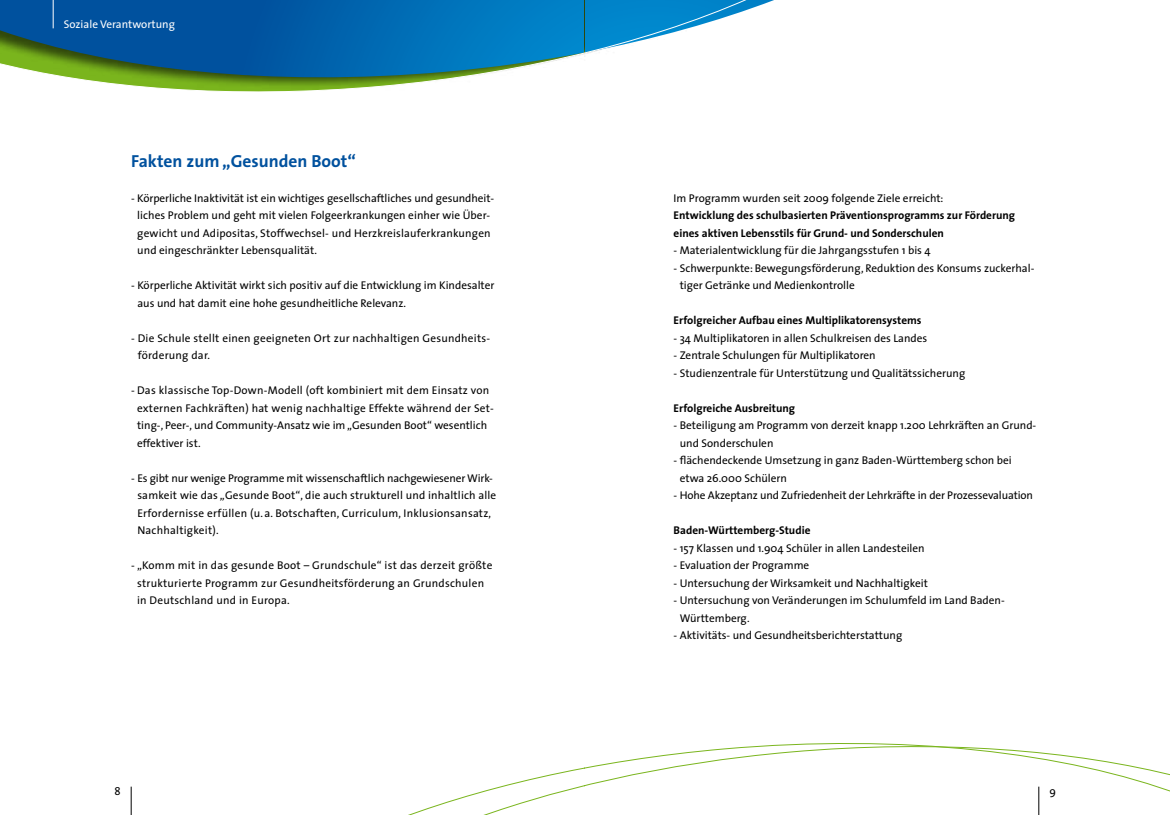
<style>
.page{position:relative;width:1170px;height:815px;background:#fff}
.page>*{position:absolute;margin:0;border:0;box-sizing:border-box;transform-origin:0 0}
.t1{font:700 17.5px "The Sans";color:#00519e}
.t2{font:11.25px/17.5px "The Sans";color:#000}
.t3{font:11.25px/17.5px "The Sans";letter-spacing:.02em;color:#000}
.t4{font:700 11.25px/17.5px "The Sans";color:#000}
.t5{font:11.25px "The Sans";color:#fff}
</style>
<div class="page">
<svg style="left:408px;top:767px;width:177px;height:48px"></svg>
<svg style="left:131px;top:787px;width:1px;height:28px"></svg>
<svg style="left:0;top:0;width:585px;height:92px;background:#307d9e"></svg>
<svg style="left:585px;top:743px;width:584px;height:72px"></svg>
<svg style="left:585px;top:0;width:189px;height:54px"></svg>
<svg style="left:53px;top:0;width:1px;height:28px"></svg>
<p class="t5" style="left:64px;top:15px;width:113px">Soziale Verantwortung</p>
<h1 class="t1" style="left:131px;top:146px;width:226px">Fakten zum „Gesunden Boot“</h1>
<p class="t2" style="left:137px;top:189px;width:357px;text-indent:-6px">- Körperliche Inaktivität ist ein wichtiges gesellschaftliches und gesundheit‑ liches Problem und geht mit vielen Folgeerkrankungen einher wie Über&shy;gewicht und Adipositas, Stoffwechsel- und Herzkreislauferkrankungen und eingeschränkter Lebensqualität.</p>
<p class="t2" style="left:137px;top:276px;width:358px;text-indent:-6px">- Körperliche Aktivität wirkt sich positiv auf die Entwicklung im Kindesalter aus und hat damit eine hohe gesundheitliche Relevanz.</p>
<p class="t3" style="left:138px;top:329px;width:354px;text-indent:-7px">- Die Schule stellt einen geeigneten Ort zur nachhaltigen Gesundheits&shy;förderung dar.</p>
<p class="t3" style="left:137px;top:381px;width:358px;text-indent:-6px">- Das klassische Top-Down-Modell (oft kombiniert mit dem Einsatz von externen Fachkräften) hat wenig nachhaltige Effekte während der Set&shy;ting-, Peer-, und Community-Ansatz wie im „Gesunden Boot“ wesentlich effektiver ist.</p>
<p class="t2" style="left:137px;top:469px;width:360px;text-indent:-6px">- Es gibt nur wenige Programme mit wissenschaftlich nachgewiesener Wirk‑ samkeit wie das „Gesunde Boot“, die auch strukturell und inhaltlich alle Erfordernisse erfüllen (u.a. Botschaften, Curriculum, Inklusionsansatz, Nachhaltigkeit).</p>
<p class="t3" style="left:137px;top:556px;width:357px;text-indent:-6px">- „Komm mit in das gesunde Boot – Grundschule“ ist das derzeit größte strukturierte Programm zur Gesundheitsförderung an Grundschulen in Deutschland und in Europa.</p>
<p class="t2" style="left:673px;top:189px;width:271px">Im Programm wurden seit 2009 folgende Ziele erreicht:</p>
<p class="t4" style="left:673px;top:206px;width:343px">Entwicklung des schulbasierten Präventionsprogramms zur Förderung eines aktiven Lebensstils für Grund- und Sonderschulen</p>
<p class="t2" style="left:673px;top:241px;width:258px">- Materialentwicklung für die Jahrgangsstufen 1 bis 4</p>
<p class="t2" style="left:679px;top:259px;width:356px;text-indent:-6px">- Schwerpunkte: Bewegungsförderung, Reduktion des Konsums zuckerhal&shy;tiger Getränke und Medienkontrolle</p>
<p class="t4" style="left:673px;top:311px;width:249px">Erfolgreicher Aufbau eines Multiplikatorensystems</p>
<p class="t2" style="left:673px;top:329px;width:255px">- 34 Multiplikatoren in allen Schulkreisen des Landes</p>
<p class="t2" style="left:673px;top:346px;width:204px">- Zentrale Schulungen für Multiplikatoren</p>
<p class="t2" style="left:673px;top:364px;width:293px">- Studienzentrale für Unterstützung und Qualitätssicherung</p>
<p class="t4" style="left:673px;top:399px;width:123px">Erfolgreiche Ausbreitung</p>
<p class="t2" style="left:679px;top:416px;width:358px;text-indent:-6px">- Beteiligung am Programm von derzeit knapp 1.200 Lehrkräften an Grund&shy;und Sonderschulen</p>
<p class="t2" style="left:679px;top:451px;width:333px;text-indent:-6px">- flächendeckende Umsetzung in ganz Baden-Württemberg schon bei etwa 26.000 Schülern</p>
<p class="t2" style="left:673px;top:486px;width:361px">- Hohe Akzeptanz und Zufriedenheit der Lehrkräfte in der Prozessevaluation</p>
<p class="t4" style="left:673px;top:521px;width:138px">Baden-Württemberg-Studie</p>
<p class="t2" style="left:673px;top:539px;width:252px">- 157 Klassen und 1.904 Schüler in allen Landesteilen</p>
<p class="t2" style="left:673px;top:556px;width:137px">- Evaluation der Programme</p>
<p class="t2" style="left:673px;top:574px;width:256px">- Untersuchung der Wirksamkeit und Nachhaltigkeit</p>
<p class="t2" style="left:679px;top:591px;width:326px;text-indent:-6px">- Untersuchung von Veränderungen im Schulumfeld im Land Baden-<br>Württemberg.</p>
<p class="t2" style="left:673px;top:626px;width:230px">- Aktivitäts- und Gesundheitsberichterstattung</p>
<p class="t2" style="left:114px;top:782px;width:8px">8</p>
<p class="t2" style="left:1049px;top:782px;width:8px">9</p>
</div>
